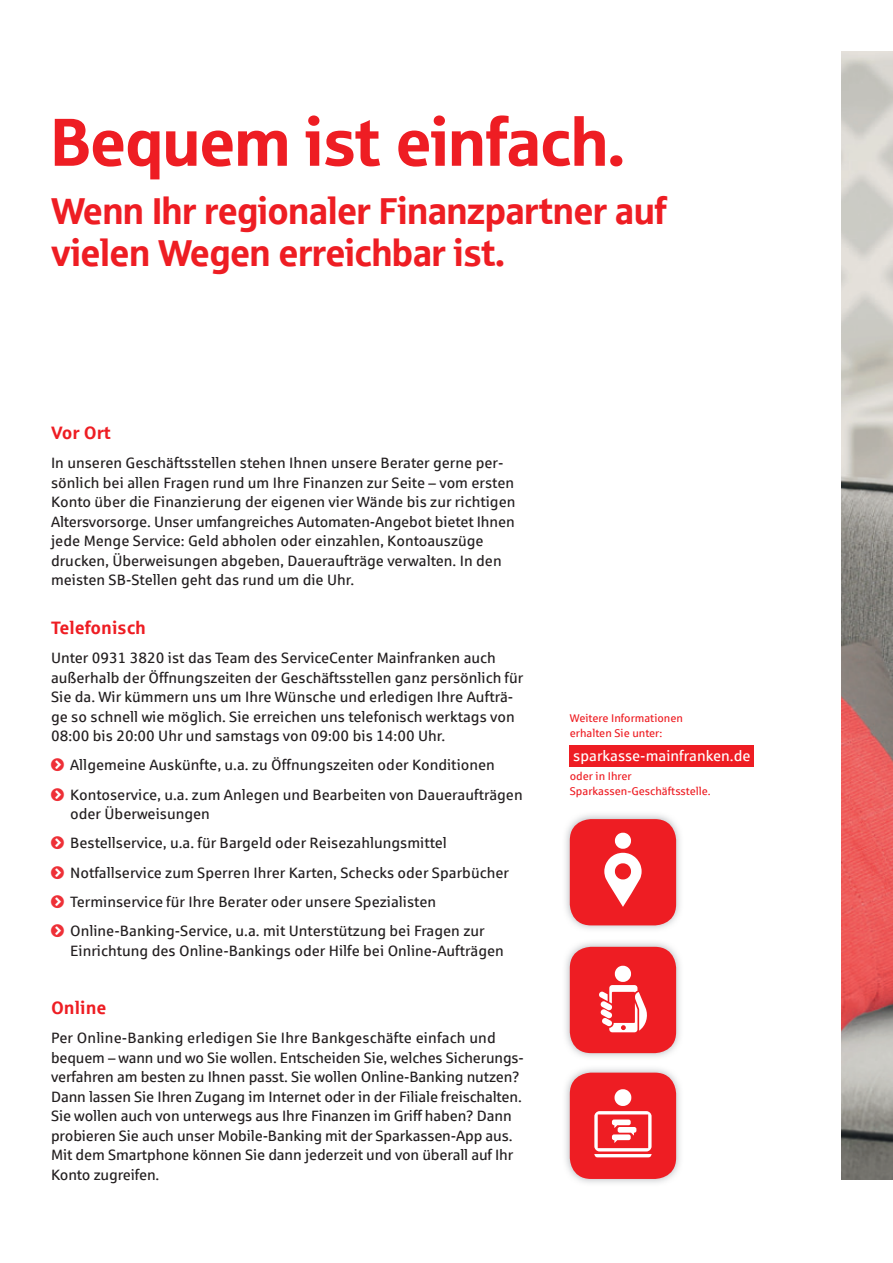
<style>
.page{position:relative;width:893px;height:1263px;background:#fff}
.page>*{position:absolute;margin:0;border:0;box-sizing:border-box;transform-origin:0 0}
.t1{font:67.5px "Sparkasse Head";color:#ee1d23}
.t2{font:37.5px/42px "Sparkasse Head";color:#ee1d23}
.t3{font:700 18px "Sparkasse Rg";color:#ee1d23}
.t4{font:15px/19.5px "Sparkasse Rg";color:#231f20}
.t5{font:15px "Sparkasse Rg";color:#fff}
.t6{font:11.25px/15px "Sparkasse Rg";color:#ee1d23}
</style>
<div class="page">
<img style="left:842px;top:51px;width:51px;height:1129px">
<div style="left:570px;top:746px;width:184px;height:21px;background:#ee1d23"></div>
<img style="left:565px;top:814px;width:115px;height:115px">
<div style="left:570px;top:819px;width:106px;height:106px;background:#ee1d23;border-radius:21px"></div>
<img style="left:565px;top:942px;width:115px;height:115px">
<div style="left:570px;top:947px;width:106px;height:106px;background:#ee1d23;border-radius:21px"></div>
<img style="left:565px;top:1068px;width:115px;height:115px">
<div style="left:570px;top:1073px;width:106px;height:106px;background:#ee1d23;border-radius:21px"></div>
<svg style="left:594px;top:1089px;width:58px;height:68px"></svg>
<svg style="left:604px;top:833px;width:38px;height:74px"></svg>
<svg style="left:599px;top:966px;width:48px;height:66px"></svg>
<h1 class="t1" style="left:51px;top:99px;width:575px">Bequem ist einfach.</h1>
<h2 class="t2" style="left:51px;top:189px;width:618px">Wenn Ihr regionaler Finanzpartner auf vielen Wegen erreichbar ist.</h2>
<p class="t3" style="left:51px;top:421px;width:61px">Vor Ort</p>
<p class="t4" style="left:51px;top:453px;width:466px">In unseren Geschäftsstellen stehen Ihnen unsere Berater gerne per&shy;sönlich bei allen Fragen rund um Ihre Finanzen zur Seite – vom ersten Konto über die Finanzierung der eigenen vier Wände bis zur richtigen Altersvorsorge. Unser umfangreiches Automaten-Angebot bietet Ihnen jede Menge Service: Geld abholen oder einzahlen, Kontoauszüge drucken, Überweisungen abgeben, Daueraufträge verwalten. In den meisten SB-Stellen geht das rund um die Uhr.</p>
<p class="t3" style="left:51px;top:616px;width:97px">Telefonisch</p>
<p class="t4" style="left:51px;top:648px;width:474px">Unter 0931 3820 ist das Team des ServiceCenter Mainfranken auch außerhalb der Öffnungszeiten der Geschäftsstellen ganz persönlich für Sie da. Wir kümmern uns um Ihre Wünsche und erledigen Ihre Aufträ&shy;ge so schnell wie möglich. Sie erreichen uns telefonisch werktags von 08:00 bis 20:00 Uhr und samstags von 09:00 bis 14:00 Uhr.</p>
<p class="t4" style="left:70px;top:750px;width:454px;line-height:29.2px">Allgemeine Auskünfte, u.a. zu Öffnungszeiten oder Konditionen<br>Kontoservice, u.a. zum Anlegen und Bearbeiten von Daueraufträgen</p>
<p class="t4" style="left:70px;top:799px;width:440px;line-height:29.2px">oder Überweisungen<br>Bestellservice, u.a. für Bargeld oder Reisezahlungsmittel Notfallservice zum Sperren Ihrer Karten, Schecks oder Sparbücher Terminservice für Ihre Berater oder unsere Spezialisten Online-Banking-Service, u.a. mit Unterstützung bei Fragen zur</p>
<p class="t4" style="left:70px;top:940px;width:435px">Einrichtung des Online-Bankings oder Hilfe bei Online-Aufträgen</p>
<p class="t3" style="left:51px;top:996px;width:57px">Online</p>
<p class="t4" style="left:51px;top:1028px;width:474px">Per Online-Banking erledigen Sie Ihre Bankgeschäfte einfach und bequem – wann und wo Sie wollen. Entscheiden Sie, welches Sicherungs&shy;verfahren am besten zu Ihnen passt. Sie wollen Online-Banking nutzen?<br>Dann lassen Sie Ihren Zugang im Internet oder in der Filiale freischalten.<br>Sie wollen auch von unterwegs aus Ihre Finanzen im Griff haben? Dann probieren Sie auch unser Mobile-Banking mit der Sparkassen-App aus.<br>Mit dem Smartphone können Sie dann jederzeit und von überall auf Ihr Konto zugreifen.</p>
<p class="t6" style="left:570px;top:710px;width:115px">Weitere Informationen erhalten Sie unter:</p>
<p class="t5" style="left:573px;top:746px;width:179px">sparkasse-mainfranken.de</p>
<p class="t6" style="left:570px;top:768px;width:142px">oder in Ihrer<br>Sparkassen-Geschäftsstelle.</p>
</div>
